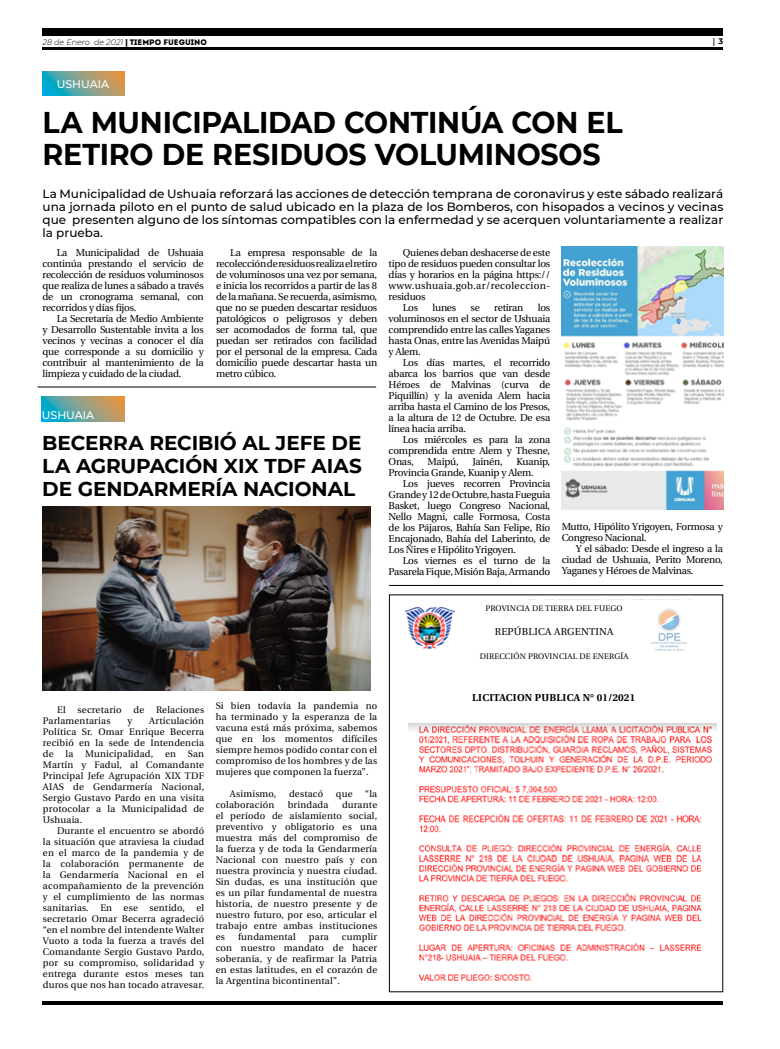
<style>
.page{position:relative;width:780px;height:1049px;background:#fff}
.page>*{position:absolute;margin:0;border:0;box-sizing:border-box;transform-origin:0 0}
.t1{font:700 30px/32px "Montserrat";letter-spacing:-.01em;color:#000;scale:.95 1}
.t2{font:700 20px/23px "Montserrat";letter-spacing:-.005em;color:#000;text-align:justify}
.t3{font:500 12px/13px "Montserrat";color:#000;text-align:justify}
.t4{font:500 11px "Montserrat";color:#fff}
.t5{font:10px/11px "Utopia";letter-spacing:-.02em;color:#000;text-align:justify}
.t6{font:10px "Utopia";letter-spacing:.03em;color:#000}
.t7{font:700 10px "Utopia";letter-spacing:.02em;color:#000}
.t8{font:10px "Utopia";letter-spacing:.02em;color:#000}
.t9{font:9.5px/11px "Utopia";letter-spacing:.02em;color:#000;text-align:justify}
.t10{font:8px "Utopia";letter-spacing:.02em;color:#000}
.t11{font:italic 300 8px "Montserrat";color:#000}
.t12{font:700 8px "Utopia";color:#000}
.s1{font-family:"Fedra Sans Pro";font-weight:700;font-style:normal}
.s2{font-family:"Intro";font-weight:400;font-style:normal}
.s3{font-family:"Montserrat"}
</style>
<div class="page">
<hr style="left:43px;top:48px;width:680px;height:2px;background:#000">
<div style="left:43px;top:28px;width:680px;height:7px;background:#000"></div>
<hr style="left:43px;top:1001px;width:680px;height:4px;background:#000">
<svg style="left:42px;top:397px;width:82px;height:24px;background:#79a18f"></svg>
<svg style="left:43px;top:72px;width:82px;height:24px;background:#79a18f"></svg>
<img style="left:408px;top:723px;width:308px;height:258px">
<hr style="left:38px;top:386px;width:338px;height:1px;background:#000">
<img style="left:454px;top:608px;width:234px;height:43px">
<img style="left:405px;top:607px;width:49px;height:42px">
<div style="left:505px;top:601px;width:115px;height:51px;background:#fff"></div>
<hr style="left:389px;top:585px;width:334px;height:1px;background:#000">
<img style="left:561px;top:247px;width:162px;height:262px">
<img style="left:43px;top:506px;width:327px;height:184px">
<p class="t11" style="left:43px;top:36px;width:166px">28 de Enero de 2021 <span class="s1">|</span> <span class="s2">TIEMPO FUEGUINO</span></p>
<p class="t12" style="left:712px;top:37px;width:12px">| <span class="s3">3</span></p>
<p class="t4" style="left:57px;top:76px;width:54px">USHUAIA</p>
<h1 class="t1" style="left:43px;top:105px;width:612px">LA MUNICIPALIDAD CONTINÚA CON EL<br>RETIRO DE RESIDUOS VOLUMINOSOS</h1>
<p class="t3" style="left:43px;top:187px;width:682px">La Municipalidad de Ushuaia reforzará las acciones de detección temprana de coronavirus y este sábado realizará una jornada piloto en el punto de salud ubicado en la plaza de los Bomberos, con hisopados a vecinos y vecinas que presenten alguno de los síntomas compatibles con la enfermedad y se acerquen voluntariamente a realizar la prueba.</p>
<p class="t5" style="left:403px;top:247px;width:149px">Quienes deban deshacerse de este</p>
<p class="t5" style="left:388px;top:258px;width:163px">tipo de residuos pueden consultar los</p>
<p class="t5" style="left:388px;top:269px;width:163px">días y horarios en la página https://</p>
<p class="t6" style="left:388px;top:280px;width:163px">www.ushuaia.gob.ar/recoleccion-</p>
<p class="t5" style="left:388px;top:291px;width:38px">residuos</p>
<p class="t5" style="left:403px;top:302px;width:17px">Los</p>
<p class="t5" style="left:432px;top:302px;width:25px">lunes</p>
<p class="t5" style="left:470px;top:302px;width:11px">se</p>
<p class="t5" style="left:494px;top:302px;width:31px">retiran</p>
<p class="t5" style="left:43px;top:247px;width:163px;text-indent:14px">La Municipalidad de Ushuaia continúa prestando el servicio de recolección de residuos voluminosos que realiza de lunes a sábado a través de un cronograma semanal, con recorridos y días fijos.</p>
<p class="t5" style="left:43px;top:313px;width:163px;text-indent:14px">La Secretaría de Medio Ambiente y Desarrollo Sustentable invita a los vecinos y vecinas a conocer el día que corresponde a su domicilio y contribuir al mantenimiento de la limpieza y cuidado de la ciudad.</p>
<p class="t5" style="left:216px;top:247px;width:163px;text-indent:14px">La empresa responsable de la recolección de residuos realiza el retiro de voluminosos una vez por semana, e inicia los recorridos a partir de las 8 de la mañana. Se recuerda, asimismo, que no se pueden descartar residuos patológicos o peligrosos y deben ser acomodados de forma tal, que puedan ser retirados con facilidad por el personal de la empresa. Cada domicilio puede descartar hasta un metro cúbico.</p>
<p class="t5" style="left:388px;top:302px;width:163px;text-indent:149px">los voluminosos en el sector de Ushuaia comprendido entre las calles Yaganes hasta Onas, entre las Avenidas Maipú y Alem.</p>
<p class="t5" style="left:388px;top:357px;width:163px;text-indent:14px">Los días martes, el recorrido abarca los barrios que van desde Héroes de Malvinas (curva de Piquillín) y la avenida Alem hacia arriba hasta el Camino de los Presos, a la altura de 12 de Octubre. De esa línea hacia arriba.</p>
<p class="t5" style="left:388px;top:434px;width:163px;text-indent:14px">Los miércoles es para la zona comprendida entre Alem y Thesne, Onas,</p>
<p class="t4" style="left:42px;top:407px;width:54px">USHUAIA</p>
<h2 class="t2" style="left:42px;top:431px;width:321px">BECERRA RECIBIÓ AL JEFE DE LA AGRUPACIÓN XIX TDF AIAS DE GENDARMERÍA NACIONAL</h2>
<p class="t5" style="left:427px;top:456px;width:33px">Maipú,</p>
<p class="t5" style="left:472px;top:456px;width:32px">Jainén,</p>
<p class="t5" style="left:388px;top:456px;width:163px;text-indent:128px">Kuanip,<br>Provincia Grande, Kuanip y Alem.</p>
<p class="t5" style="left:388px;top:478px;width:163px;text-indent:14px">Los jueves recorren Provincia Grande y 12 de Octubre, hasta Fueguia Basket, luego Congreso Nacional, Nello Magni, calle Formosa, Costa de los Pájaros, Bahía San Felipe, Río Encajonado, Bahía del Laberinto, de Los Ñires e Hipólito Yrigoyen.</p>
<p class="t5" style="left:388px;top:555px;width:163px;text-align:right">Los viernes es el turno de la<br>Pasarela Fique, Misión Baja, Armando</p>
<p class="t5" style="left:561px;top:521px;width:163px">Mutto, Hipólito Yrigoyen, Formosa y<br>Congreso Nacional.</p>
<p class="t5" style="left:561px;top:543px;width:163px;text-indent:14px">Y el sábado: Desde el ingreso a la ciudad de Ushuaia, Perito Moreno, Yaganes y Héroes de Malvinas.</p>
<p class="t9" style="left:43px;top:704px;width:163px;text-indent:14px">El secretario de Relaciones<br>Parlamentarias</p>
<p class="t9" style="left:43px;top:715px;width:163px;text-indent:106px">Articulación Política Sr. Omar Enrique Becerra recibió en la sede de Intendencia de la Municipalidad, en San Martín y Fadul, al Comandante Principal Jefe Agrupación XIX TDF AIAS de Gendarmería Nacional, Sergio Gustavo Pardo en una visita protocolar a la Municipalidad de Ushuaia.</p>
<p class="t9" style="left:43px;top:825px;width:163px;text-indent:14px">Durante el encuentro se abordó la situación que atraviesa la ciudad en el marco de la pandemia y de la colaboración permanente de la Gendarmería Nacional en el acompañamiento de la prevención y el cumplimiento de las normas sanitarias. En ese sentido, el secretario Omar Becerra agradeció “en el nombre del intendente Walter Vuoto a toda la fuerza a través del Comandante Sergio Gustavo Pardo, por su compromiso, solidaridad y entrega durante estos meses tan duros que nos han tocado atravesar.</p>
<p class="t9" style="left:127px;top:715px;width:6px">y</p>
<p class="t9" style="left:216px;top:701px;width:163px">Si bien todavía la pandemia no ha terminado y la esperanza de la vacuna está más próxima, sabemos que en los momentos difíciles siempre hemos podido contar con el compromiso de los hombres y de las mujeres que componen la fuerza”.</p>
<p class="t9" style="left:230px;top:789px;width:48px">Asimismo,</p>
<p class="t9" style="left:289px;top:789px;width:36px">destacó</p>
<p class="t9" style="left:336px;top:789px;width:18px">que</p>
<p class="t9" style="left:365px;top:789px;width:14px">“la</p>
<p class="t9" style="left:216px;top:800px;width:60px">colaboración</p>
<p class="t9" style="left:288px;top:800px;width:42px">brindada</p>
<p class="t9" style="left:216px;top:800px;width:163px;text-indent:126px">durante el período de aislamiento social, preventivo y obligatorio es una muestra más del compromiso de la fuerza y de toda la Gendarmería Nacional con nuestro país y con nuestra provincia y nuestra ciudad.<br>Sin dudas, es una institución que es un pilar fundamental de nuestra historia, de nuestro presente y de nuestro futuro, por eso, articular el trabajo entre ambas instituciones es</p>
<p class="t9" style="left:216px;top:932px;width:163px;text-indent:126px">cumplir con nuestro mandato de hacer soberanía, y de reafirmar la Patria en estas latitudes, en el corazón de la Argentina bicontinental”.</p>
<p class="t9" style="left:238px;top:932px;width:59px">fundamental</p>
<p class="t9" style="left:309px;top:932px;width:21px">para</p>
<p class="t10" style="left:485px;top:603px;width:139px">PROVINCIA DE TIERRA DEL FUEGO</p>
<p class="t8" style="left:494px;top:626px;width:120px">REPÚBLICA ARGENTINA</p>
<p class="t10" style="left:479px;top:651px;width:150px">DIRECCIÓN PROVINCIAL DE ENERGÍA</p>
<p class="t7" style="left:472px;top:692px;width:165px">LICITACION PUBLICA N° 01/2021</p>
</div>
